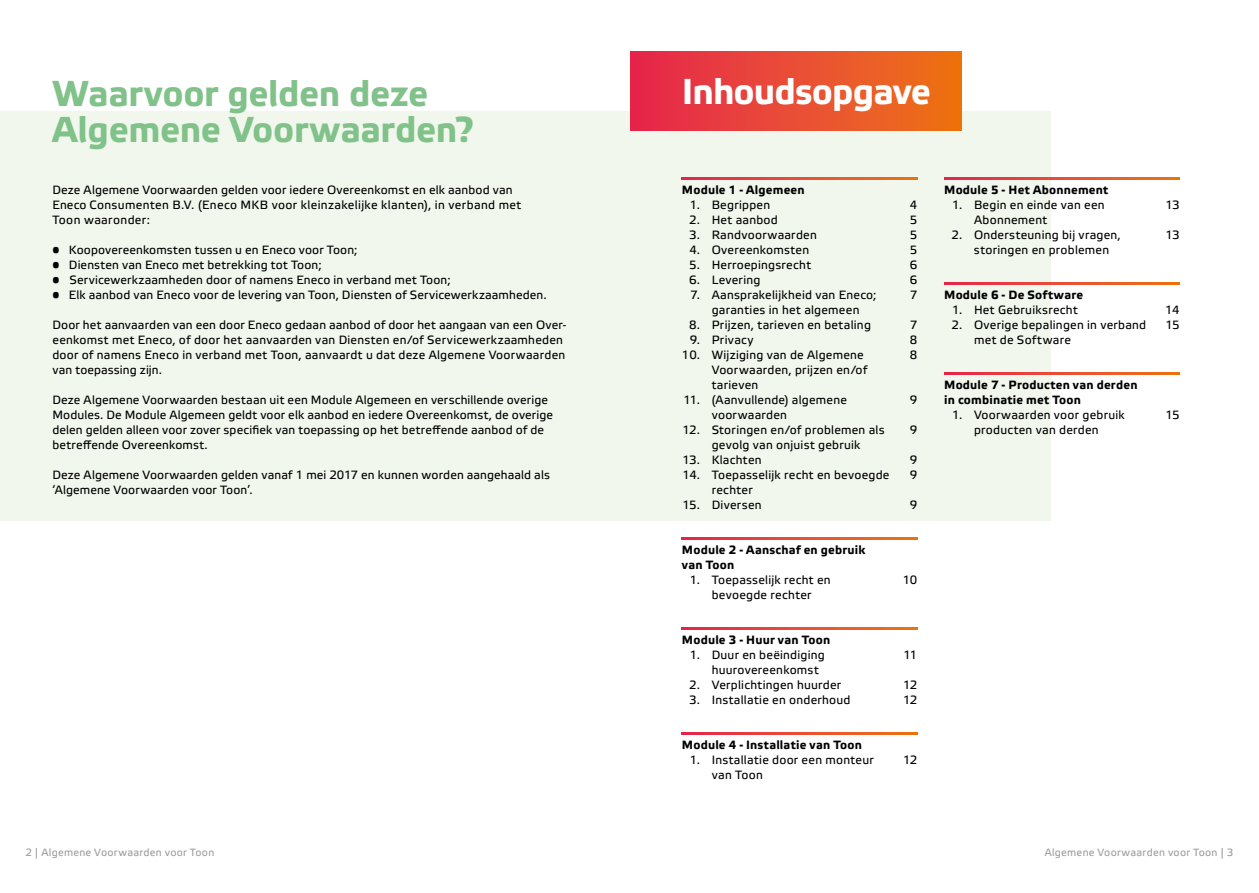
<style>
.page{position:relative;width:1259px;height:893px;background:#fff}
.page>*{position:absolute;margin:0;border:0;box-sizing:border-box;transform-origin:0 0}
.t1{font:700 36px/36px "Etelka Text Pro";letter-spacing:-.01em;color:#80c289}
.t2{font:700 36px "Etelka Text Pro";letter-spacing:-.025em;color:#fff}
.t3{font:12px/15px "Etelka Text Pro";letter-spacing:.02em;color:#000}
.t4{font:700 12px/15px "Etelka Text Pro";letter-spacing:.015em;color:#000}
.t5{font:10.5px "Etelka Text Pro";letter-spacing:.025em;color:#9d9d9c}
</style>
<div class="page">
<div style="left:0;top:112px;width:1050px;height:409px;background:#f1f7ed"></div>
<svg style="left:682px;top:178px;width:235px;height:1px"></svg>
<svg style="left:682px;top:538px;width:235px;height:1px"></svg>
<svg style="left:682px;top:628px;width:235px;height:1px"></svg>
<svg style="left:682px;top:733px;width:235px;height:1px"></svg>
<svg style="left:944px;top:178px;width:235px;height:1px"></svg>
<svg style="left:944px;top:283px;width:235px;height:1px"></svg>
<svg style="left:944px;top:373px;width:235px;height:1px"></svg>
<div style="left:630px;top:51px;width:331px;height:80px;background:linear-gradient(to right,#e62650,#ed7415)"></div>
<h1 class="t1" style="left:52px;top:77px;width:422px">Waarvoor gelden deze<br>Algemene Voorwaarden?</h1>
<p class="t3" style="left:52px;top:184px;width:470px">Deze Algemene Voorwaarden gelden voor iedere Overeenkomst en elk aanbod van<br>Eneco Consumenten B.V. (Eneco MKB voor kleinzakelijke klanten), in verband met<br>Toon waaronder:</p>
<p class="t3" style="left:52px;top:244px;width:306px">• Koopovereenkomsten tussen u en Eneco voor Toon;</p>
<p class="t3" style="left:52px;top:259px;width:271px">• Diensten van Eneco met betrekking tot Toon;</p>
<p class="t3" style="left:52px;top:274px;width:400px">• Servicewerkzaamheden door of namens Eneco in verband met Toon;</p>
<p class="t3" style="left:52px;top:289px;width:496px">• Elk aanbod van Eneco voor de levering van Toon, Diensten of Servicewerkzaamheden.</p>
<p class="t3" style="left:52px;top:319px;width:515px">Door het aanvaarden van een door Eneco gedaan aanbod of door het aangaan van een Over&shy;eenkomst met Eneco, of door het aanvaarden van Diensten en/of Servicewerkzaamheden door of namens Eneco in verband met Toon, aanvaardt u dat deze Algemene Voorwaarden van toepassing zijn.</p>
<p class="t3" style="left:52px;top:394px;width:502px">Deze Algemene Voorwaarden bestaan uit een Module Algemeen en verschillende overige Modules. De Module Algemeen geldt voor elk aanbod en iedere Overeenkomst, de overige delen gelden alleen voor zover specifiek van toepassing op het betreffende aanbod of de betreffende Overeenkomst.</p>
<p class="t3" style="left:52px;top:469px;width:499px">Deze Algemene Voorwaarden gelden vanaf 1 mei 2017 en kunnen worden aangehaald als ‘Algemene Voorwaarden voor Toon’.</p>
<h1 class="t2" style="left:682px;top:72px;width:250px">Inhoudsopgave</h1>
<p class="t4" style="left:682px;top:183px;width:124px">Module 1 - Algemeen</p>
<p class="t3" style="left:690px;top:199px;width:82px">1. Begrippen</p>
<p class="t3" style="left:910px;top:199px;width:9px">4</p>
<p class="t3" style="left:689px;top:214px;width:90px">2. Het aanbod</p>
<p class="t3" style="left:910px;top:214px;width:9px">5</p>
<p class="t3" style="left:689px;top:229px;width:129px">3. Randvoorwaarden</p>
<p class="t3" style="left:910px;top:229px;width:9px">5</p>
<p class="t3" style="left:689px;top:244px;width:121px">4. Overeenkomsten</p>
<p class="t3" style="left:910px;top:244px;width:9px">5</p>
<p class="t3" style="left:689px;top:259px;width:123px">5. Herroepingsrecht</p>
<p class="t3" style="left:910px;top:259px;width:9px">6</p>
<p class="t3" style="left:689px;top:274px;width:73px">6. Levering</p>
<p class="t3" style="left:910px;top:274px;width:9px">6</p>
<p class="t3" style="left:690px;top:289px;width:188px">7. Aansprakelijkheid van Eneco;</p>
<p class="t3" style="left:910px;top:289px;width:9px">7</p>
<p class="t3" style="left:711px;top:304px;width:149px">garanties in het algemeen</p>
<p class="t3" style="left:689px;top:319px;width:183px">8. Prijzen, tarieven en betaling</p>
<p class="t3" style="left:910px;top:319px;width:9px">7</p>
<p class="t3" style="left:690px;top:334px;width:65px">9. Privacy</p>
<p class="t3" style="left:910px;top:334px;width:9px">8</p>
<p class="t3" style="left:682px;top:349px;width:183px">10. Wijziging van de Algemene</p>
<p class="t3" style="left:910px;top:349px;width:9px">8</p>
<p class="t3" style="left:711px;top:364px;width:157px">Voorwaarden, prijzen en/of tarieven</p>
<p class="t3" style="left:683px;top:394px;width:165px">11. (Aanvullende) algemene</p>
<p class="t3" style="left:910px;top:394px;width:9px">9</p>
<p class="t3" style="left:711px;top:409px;width:77px">voorwaarden</p>
<p class="t3" style="left:682px;top:424px;width:204px">12. Storingen en/of problemen als</p>
<p class="t3" style="left:910px;top:424px;width:9px">9</p>
<p class="t3" style="left:711px;top:439px;width:150px">gevolg van onjuist gebruik</p>
<p class="t3" style="left:682px;top:454px;width:81px">13. Klachten</p>
<p class="t3" style="left:910px;top:454px;width:9px">9</p>
<p class="t3" style="left:682px;top:469px;width:208px">14. Toepasselijk recht en bevoegde</p>
<p class="t3" style="left:910px;top:469px;width:9px">9</p>
<p class="t3" style="left:711px;top:484px;width:43px">rechter</p>
<p class="t3" style="left:682px;top:499px;width:81px">15. Diversen</p>
<p class="t3" style="left:910px;top:499px;width:9px">9</p>
<p class="t4" style="left:682px;top:543px;width:185px">Module 2 - Aanschaf en gebruik van Toon</p>
<p class="t3" style="left:690px;top:574px;width:142px">1. Toepasselijk recht en</p>
<p class="t3" style="left:903px;top:574px;width:16px">10</p>
<p class="t3" style="left:711px;top:589px;width:101px">bevoegde rechter</p>
<p class="t4" style="left:682px;top:633px;width:150px">Module 3 - Huur van Toon</p>
<p class="t3" style="left:690px;top:649px;width:136px">1. Duur en beëindiging</p>
<p class="t3" style="left:903px;top:649px;width:15px">11</p>
<p class="t3" style="left:711px;top:664px;width:109px">huurovereenkomst</p>
<p class="t3" style="left:689px;top:679px;width:153px">2. Verplichtingen huurder</p>
<p class="t3" style="left:903px;top:679px;width:16px">12</p>
<p class="t3" style="left:689px;top:694px;width:163px">3. Installatie en onderhoud</p>
<p class="t3" style="left:903px;top:694px;width:16px">12</p>
<p class="t4" style="left:682px;top:738px;width:181px">Module 4 - Installatie van Toon</p>
<p class="t3" style="left:690px;top:754px;width:185px">1. Installatie door een monteur</p>
<p class="t3" style="left:903px;top:754px;width:16px">12</p>
<p class="t3" style="left:711px;top:769px;width:53px">van Toon</p>
<p class="t4" style="left:944px;top:183px;width:166px">Module 5 - Het Abonnement</p>
<p class="t3" style="left:952px;top:199px;width:154px">1. Begin en einde van een</p>
<p class="t3" style="left:1165px;top:199px;width:16px">13</p>
<p class="t3" style="left:974px;top:214px;width:75px">Abonnement</p>
<p class="t3" style="left:951px;top:229px;width:171px">2. Ondersteuning bij vragen,</p>
<p class="t3" style="left:1165px;top:229px;width:16px">13</p>
<p class="t3" style="left:974px;top:244px;width:137px">storingen en problemen</p>
<p class="t4" style="left:944px;top:288px;width:140px">Module 6 - De Software</p>
<p class="t3" style="left:952px;top:304px;width:127px">1. Het Gebruiksrecht</p>
<p class="t3" style="left:1165px;top:304px;width:16px">14</p>
<p class="t3" style="left:951px;top:319px;width:196px">2. Overige bepalingen in verband</p>
<p class="t3" style="left:1165px;top:319px;width:16px">15</p>
<p class="t3" style="left:974px;top:334px;width:99px">met de Software</p>
<p class="t4" style="left:944px;top:378px;width:195px">Module 7 - Producten van derden in combinatie met Toon</p>
<p class="t3" style="left:952px;top:409px;width:174px">1. Voorwaarden voor gebruik</p>
<p class="t3" style="left:1165px;top:409px;width:16px">15</p>
<p class="t3" style="left:974px;top:424px;width:126px">producten van derden</p>
<p class="t5" style="left:26px;top:846px;width:190px">2 | Algemene Voorwaarden voor Toon</p>
<p class="t5" style="left:1044px;top:846px;width:190px">Algemene Voorwaarden voor Toon | 3</p>
</div>
